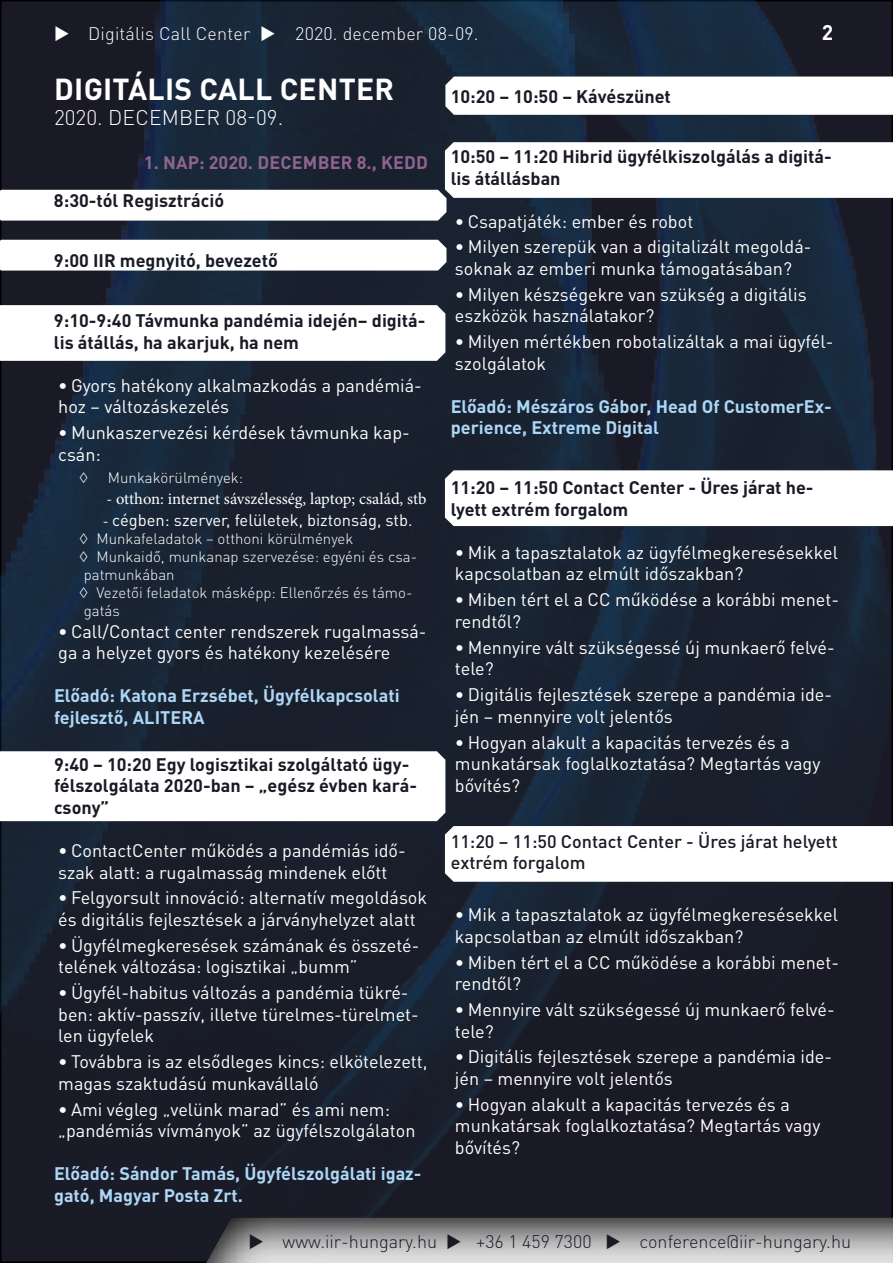
<style>
.page{position:relative;width:893px;height:1263px;background:#fff}
.page>*{position:absolute;margin:0;border:0;box-sizing:border-box;transform-origin:0 0}
.t1{font:700 30px "DIN Pro";letter-spacing:.01em;color:#fff}
.t2{font:300 21px "DIN Pro";letter-spacing:.01em;color:#fff}
.t3{font:700 21px "DIN Pro";color:#fff}
.t4{font:18px/21.6px "DIN Pro";color:#fff}
.t5{font:700 18px/21.6px "DIN Pro";color:#191a25}
.t6{font:700 18px/21.6px "DIN Pro";color:#add7f6}
.t7{font:300 18px "DIN Pro";color:#191a25}
.t8{font:500 18px/21.6px "DIN Pro";color:#191a25}
.t9{font:300 18px "DIN Pro";letter-spacing:.01em;color:#fff}
.t10{font:700 18px "DIN Pro";letter-spacing:.01em;color:#8f6490}
.t11{font:16.5px "Minion Pro";color:#fff}
.t12{font:16.5px "DIN Pro";color:#fff}
.t13{font:300 15px "DIN Pro";color:#fff}
.s1{font-family:"Minion Pro"}
</style>
<div class="page">
<img style="left:0;top:0;width:893px;height:1207px">
<svg style="left:0;top:1207px;width:893px;height:56px;background:#6c6d72"></svg>
<svg style="left:0;top:142px;width:893px;height:79px"></svg>
<svg style="left:445px;top:470px;width:448px;height:56px"></svg>
<svg style="left:445px;top:77px;width:448px;height:38px"></svg>
<svg style="left:0;top:751px;width:893px;height:131px"></svg>
<svg style="left:0;top:305px;width:445px;height:56px"></svg>
<svg style="left:0;top:240px;width:446px;height:31px"></svg>
<p class="t9" style="left:54px;top:21px;width:426px">◆ Digitális Call Center ◆ 2020. december 08-09.</p>
<h1 class="t1" style="left:54px;top:68px;width:341px">DIGITÁLIS CALL CENTER</h1>
<p class="t2" style="left:54px;top:103px;width:231px">2020. DECEMBER 08-09.</p>
<p class="t5" style="left:451px;top:85px;width:222px">10:20 – 10:50 – Kávészünet</p>
<p class="t3" style="left:822px;top:18px;width:13px">2</p>
<p class="t10" style="left:144px;top:150px;width:286px">1. NAP: 2020. DECEMBER 8., KEDD</p>
<p class="t5" style="left:54px;top:189px;width:172px">8:30-tól Regisztráció</p>
<p class="t5" style="left:54px;top:249px;width:225px">9:00 IIR megnyitó, bevezető</p>
<p class="t5" style="left:54px;top:309px;width:373px">9:10-9:40 Távmunka pandémia idején– digitá&shy;lis átállás, ha akarjuk, ha nem</p>
<p class="t4" style="left:58px;top:373px;width:365px">• Gyors hatékony alkalmazkodás a pandémiá&shy;hoz – változáskezelés</p>
<p class="t4" style="left:58px;top:421px;width:353px">• Munkaszervezési kérdések távmunka kap&shy;csán:</p>
<p class="t13" style="left:79px;top:467px;width:11px">◊</p>
<p class="t13" style="left:108px;top:467px;width:137px">Munkakörülmények:</p>
<p class="t11" style="left:106px;top:488px;width:322px">- otthon: internet sávszélesség, laptop; család, stb</p>
<p class="t12" style="left:103px;top:509px;width:311px"><span class="s1">-</span> cégben: szerver, felületek, biztonság, stb.</p>
<p class="t13" style="left:79px;top:528px;width:276px">◊ Munkafeladatok – otthoni körülmények</p>
<p class="t13" style="left:79px;top:546px;width:340px">◊ Munkaidő, munkanap szervezése: egyéni és csa-</p>
<p class="t13" style="left:84px;top:564px;width:92px">patmunkában</p>
<p class="t13" style="left:79px;top:582px;width:335px">◊ Vezetői feladatok másképp: Ellenőrzés és támo-</p>
<p class="t13" style="left:84px;top:600px;width:38px">gatás</p>
<p class="t4" style="left:58px;top:620px;width:370px">• Call/Contact center rendszerek rugalmassá&shy;ga a helyzet gyors és hatékony kezelésére</p>
<p class="t6" style="left:54px;top:684px;width:347px">Előadó: Katona Erzsébet, Ügyfélkapcsolati fejlesztő, ALITERA</p>
<p class="t5" style="left:54px;top:753px;width:365px">9:40 – 10:20 Egy logisztikai szolgáltató ügy&shy;félszolgálata 2020-ban – „egész évben kará&shy;csony”</p>
<p class="t4" style="left:58px;top:839px;width:349px">• ContactCenter működés a pandémiás idő&shy;szak alatt: a rugalmasság mindenek előtt</p>
<p class="t4" style="left:58px;top:886px;width:370px">• Felgyorsult innováció: alternatív megoldások és digitális fejlesztések a járványhelyzet alatt</p>
<p class="t4" style="left:58px;top:934px;width:363px">• Ügyfélmegkeresések számának és összeté&shy;telének változása: logisztikai „bumm”</p>
<p class="t4" style="left:58px;top:981px;width:362px">• Ügyfél-habitus változás a pandémia tükré&shy;ben: aktív-passzív, illetve türelmes-türelmet&shy;len ügyfelek</p>
<p class="t4" style="left:58px;top:1050px;width:371px">• Továbbra is az elsődleges kincs: elkötelezett, magas szaktudású munkavállaló</p>
<p class="t4" style="left:58px;top:1098px;width:359px">• Ami végleg „velünk marad” és ami nem: „pandémiás vívmányok” az ügyfélszolgálaton</p>
<p class="t6" style="left:54px;top:1162px;width:369px">Előadó: Sándor Tamás, Ügyfélszolgálati igaz&shy;gató, Magyar Posta Zrt.</p>
<p class="t5" style="left:451px;top:145px;width:383px">10:50 – 11:20 Hibrid ügyfélkiszolgálás a digitá&shy;lis átállásban</p>
<p class="t4" style="left:455px;top:210px;width:240px">• Csapatjáték: ember és robot</p>
<p class="t4" style="left:455px;top:235px;width:358px">• Milyen szerepük van a digitalizált megoldá&shy;soknak az emberi munka támogatásában?</p>
<p class="t4" style="left:455px;top:283px;width:353px">• Milyen készségekre van szükség a digitális eszközök használatakor?</p>
<p class="t4" style="left:455px;top:330px;width:380px">• Milyen mértékben robotalizáltak a mai ügyfél&shy;szolgálatok</p>
<p class="t6" style="left:451px;top:395px;width:383px">Előadó: Mészáros Gábor, Head Of CustomerEx&shy;perience, Extreme Digital</p>
<p class="t5" style="left:451px;top:476px;width:364px">11:20 – 11:50 Contact Center - Üres járat he&shy;lyett extrém forgalom</p>
<p class="t4" style="left:455px;top:541px;width:385px">• Mik a tapasztalatok az ügyfélmegkeresésekkel kapcsolatban az elmúlt időszakban?</p>
<p class="t4" style="left:455px;top:588px;width:385px">• Miben tért el a CC működése a korábbi menet&shy;rendtől?</p>
<p class="t4" style="left:455px;top:636px;width:381px">• Mennyire vált szükségessé új munkaerő felvé&shy;tele?</p>
<p class="t4" style="left:455px;top:683px;width:379px">• Digitális fejlesztések szerepe a pandémia ide&shy;jén – mennyire volt jelentős</p>
<p class="t4" style="left:455px;top:730px;width:367px">• Hogyan alakult a kapacitás tervezés és a munkatársak foglalkoztatása? Megtartás vagy bővítés?</p>
<p class="t8" style="left:451px;top:830px;width:389px">11:20 – 11:50 Contact Center - Üres járat helyett extrém forgalom</p>
<p class="t4" style="left:455px;top:903px;width:385px">• Mik a tapasztalatok az ügyfélmegkeresésekkel kapcsolatban az elmúlt időszakban?</p>
<p class="t4" style="left:455px;top:950px;width:385px">• Miben tért el a CC működése a korábbi menet&shy;rendtől?</p>
<p class="t4" style="left:455px;top:998px;width:381px">• Mennyire vált szükségessé új munkaerő felvé&shy;tele?</p>
<p class="t4" style="left:455px;top:1045px;width:379px">• Digitális fejlesztések szerepe a pandémia ide&shy;jén – mennyire volt jelentős</p>
<p class="t4" style="left:455px;top:1093px;width:367px">• Hogyan alakult a kapacitás tervezés és a munkatársak foglalkoztatása? Megtartás vagy bővítés?</p>
<p class="t7" style="left:248px;top:1229px;width:604px">◆ www.iir-hungary.hu ◆ +36 1 459 7300 ◆ conference@iir-hungary.hu</p>
</div>
